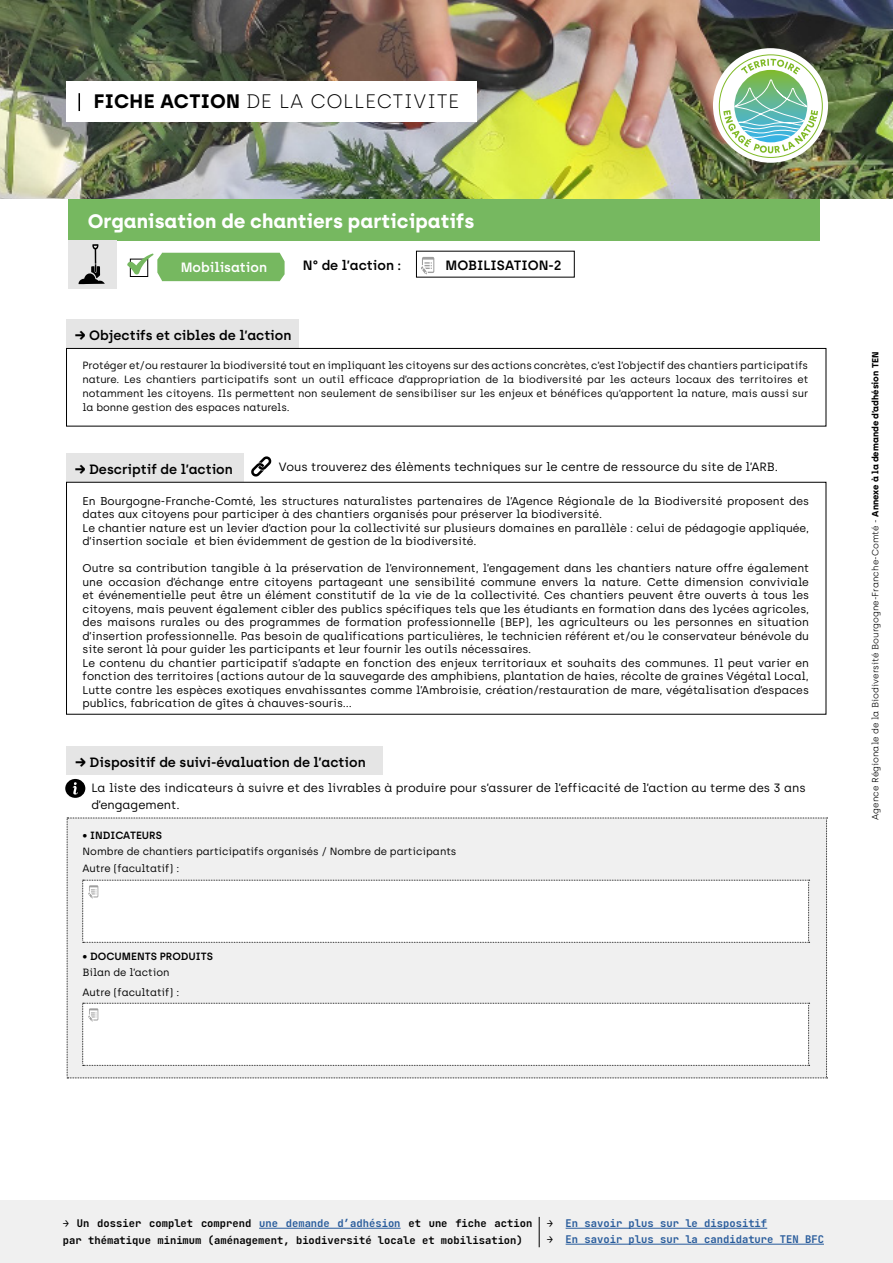
<style>
.page{position:relative;width:893px;height:1263px;background:#fff}
.page>*{position:absolute;margin:0;border:0;box-sizing:border-box;transform-origin:0 0}
.t1{font:700 19.5px "Archia";color:#fff}
.t2{font:100 19.5px "Archia";letter-spacing:.02em;color:#000}
.t3{font:600 13.5px "Archia";color:#000}
.t4{font:600 13.5px "Archia";color:#fff}
.t5{font:12px/16.5px "Archia";color:#000}
.t6{font:11.25px/13.5px "Archia";color:#000}
.t7{font:10.5px/14.2px "Archia";color:#000}
.t8{font:700 10.5px/16.5px "Jet Brains Mono";color:#000}
.t9{font:700 10.5px "Jet Brains Mono";color:#275b9b}
.t10{font:600 10.5px/16.5px "Archia";color:#000}
.t11{font:300 9px "Archia";color:#000}
.s1{font-weight:700}
.s2{font-weight:500}
.s3{font-weight:600}
.s4{font-weight:400}
.s5{color:#275b9b}
.s6{color:#000}
</style>
<div class="page">
<div style="left:68px;top:198px;width:752px;height:43px;background:#76b860"></div>
<img style="left:0;top:0;width:893px;height:198px">
<div style="left:66px;top:320px;width:233px;height:28px;background:#e5e5e5"></div>
<div style="left:66px;top:453px;width:178px;height:29px;background:#e5e5e5"></div>
<div style="left:66px;top:348px;width:760px;height:78px;border:1px solid #000"></div>
<div style="left:68px;top:241px;width:49px;height:48px;background:#e5e5e5"></div>
<svg style="left:127px;top:253px;width:158px;height:28px;background:#8ac078"></svg>
<div style="left:67px;top:747px;width:316px;height:28px;background:#e5e5e5"></div>
<svg style="left:67px;top:818px;width:761px;height:260px"></svg>
<svg style="left:65px;top:779px;width:20px;height:19px"></svg>
<div style="left:66px;top:81px;width:410px;height:40px;background:#fff"></div>
<svg style="left:79px;top:93px;width:1px;height:18px"></svg>
<svg style="left:713px;top:48px;width:115px;height:115px"></svg>
<svg style="left:723px;top:59px;width:95px;height:94px"></svg>
<svg style="left:421px;top:257px;width:13px;height:17px"></svg>
<svg style="left:78px;top:244px;width:27px;height:40px"></svg>
<svg style="left:251px;top:456px;width:20px;height:21px"></svg>
<div style="left:0;top:1200px;width:893px;height:63px;background:#f0f0f0"></div>
<hr style="left:259px;top:1228px;width:142px;height:1px;background:#275b9b">
<hr style="left:566px;top:1228px;width:201px;height:1px;background:#275b9b">
<hr style="left:566px;top:1244px;width:258px;height:1px;background:#275b9b">
<hr style="left:539px;top:1217px;width:1px;height:30px;background:#000">
<p class="t2" style="left:94px;top:90px;width:367px"><span class="s1">FICHE ACTION</span> DE LA COLLECTIVITE</p>
<p class="t1" style="left:88px;top:209px;width:388px">Organisation de chantiers participatifs</p>
<p class="t4" style="left:181px;top:259px;width:88px">Mobilisation</p>
<p class="t3" style="left:303px;top:257px;width:100px">N° de l’action :</p>
<p class="t3" style="left:446px;top:257px;width:118px">MOBILISATION-2</p>
<p class="t3" style="left:75px;top:327px;width:218px"><span class="s1">→</span> Objectifs et cibles de l’action</p>
<p class="t7" style="left:82px;top:358px;width:727px;text-align:justify">Protéger et/ou restaurer la biodiversité tout en impliquant les citoyens sur des actions concrètes, c’est l’objectif des chantiers participatifs nature. Les chantiers participatifs sont un outil efficace d’appropriation de la biodiversité par les acteurs locaux des territoires et notamment les citoyens. Ils permettent non seulement de sensibiliser sur les enjeux et bénéfices qu’apportent la nature, mais aussi sur la bonne gestion des espaces naturels.</p>
<p class="t3" style="left:75px;top:461px;width:160px"><span class="s1">→</span> Descriptif de l’action</p>
<p class="t5" style="left:279px;top:459px;width:501px">Vous trouverez des élèments techniques sur le centre de ressource du site de l’ARB.</p>
<p class="t6" style="left:83px;top:494px;width:728px">En Bourgogne-Franche-Comté, les structures naturalistes partenaires de l’Agence Régionale de la Biodiversité proposent des dates aux citoyens pour participer à des chantiers organisés pour préserver la biodiversité.</p>
<p class="t6" style="left:83px;top:521px;width:728px">Le chantier nature est un levier d’action pour la collectivité sur plusieurs domaines en parallèle : celui de pédagogie appliquée, d’insertion sociale et bien évidemment de gestion de la biodiversité.</p>
<p class="t6" style="left:83px;top:561px;width:728px;text-align:justify">Outre sa contribution tangible à la préservation de l’environnement, l’engagement dans les chantiers nature offre également une occasion d’échange entre citoyens partageant une sensibilité commune envers la nature. Cette dimension conviviale et événementielle peut être un élément constitutif de la vie de la collectivité. Ces chantiers peuvent être ouverts à tous les citoyens, mais peuvent également cibler des publics spécifiques tels que les étudiants en formation dans des lycées agricoles, des maisons rurales ou des programmes de formation professionnelle (BEP), les agriculteurs ou les personnes en situation d’insertion professionnelle. Pas besoin de qualifications particulières, le technicien référent et/ou le conservateur bénévole du site seront là pour guider les participants et leur fournir les outils nécessaires.</p>
<p class="t6" style="left:83px;top:656px;width:728px">Le contenu du chantier participatif s’adapte en fonction des enjeux territoriaux et souhaits des communes. Il peut varier en fonction des territoires (actions autour de la sauvegarde des amphibiens, plantation de haies, récolte de graines Végétal Local,</p>
<p class="t6" style="left:83px;top:683px;width:728px">Lutte contre les espèces exotiques envahissantes comme l’Ambroisie, création/restauration de mare, végétalisation d’espaces publics, fabrication de gîtes à chauves-souris...</p>
<p class="t3" style="left:75px;top:754px;width:292px"><span class="s1">→</span> Dispositif de suivi-évaluation de l’action</p>
<p class="t5" style="left:91px;top:780px;width:716px">La liste des indicateurs à suivre et des livrables à produire pour s’assurer de l’efficacité de l’action au terme des 3 ans d’engagement.</p>
<p class="t7" style="left:83px;top:827px;width:375px;line-height:16.5px"><span class="s2">•</span> <span class="s3">INDICATEURS<br></span>Nombre de chantiers participatifs organisés / Nombre de participants<br>Autre (facultatif) :</p>
<p class="t10" style="left:83px;top:947px;width:132px"><span class="s2">•</span> DOCUMENTS PRODUITS<br><span class="s4">Bilan de l’action</span></p>
<p class="t7" style="left:83px;top:985px;width:98px">Autre (facultatif) :</p>
<p class="t11" style="left:870px;top:820px;width:469px;rotate:-90deg">Agence Régionale de la Biodiversité Bourgogne-Franche-Comté - <span class="s1">Annexe à la demande d’adhésion TEN</span></p>
<p class="t8" style="left:63px;top:1215px;width:471px">→ Un dossier complet comprend <span class="s5">une demande d’adhésion</span> et une fiche action par thématique minimum (aménagement, biodiversité locale et mobilisation)</p>
<p class="t9" style="left:547px;top:1216px;width:222px"><span class="s6">→</span> En savoir plus sur le dispositif</p>
<p class="t9" style="left:547px;top:1232px;width:279px"><span class="s6">→</span> En savoir plus sur la candidature TEN BFC</p>
</div>
